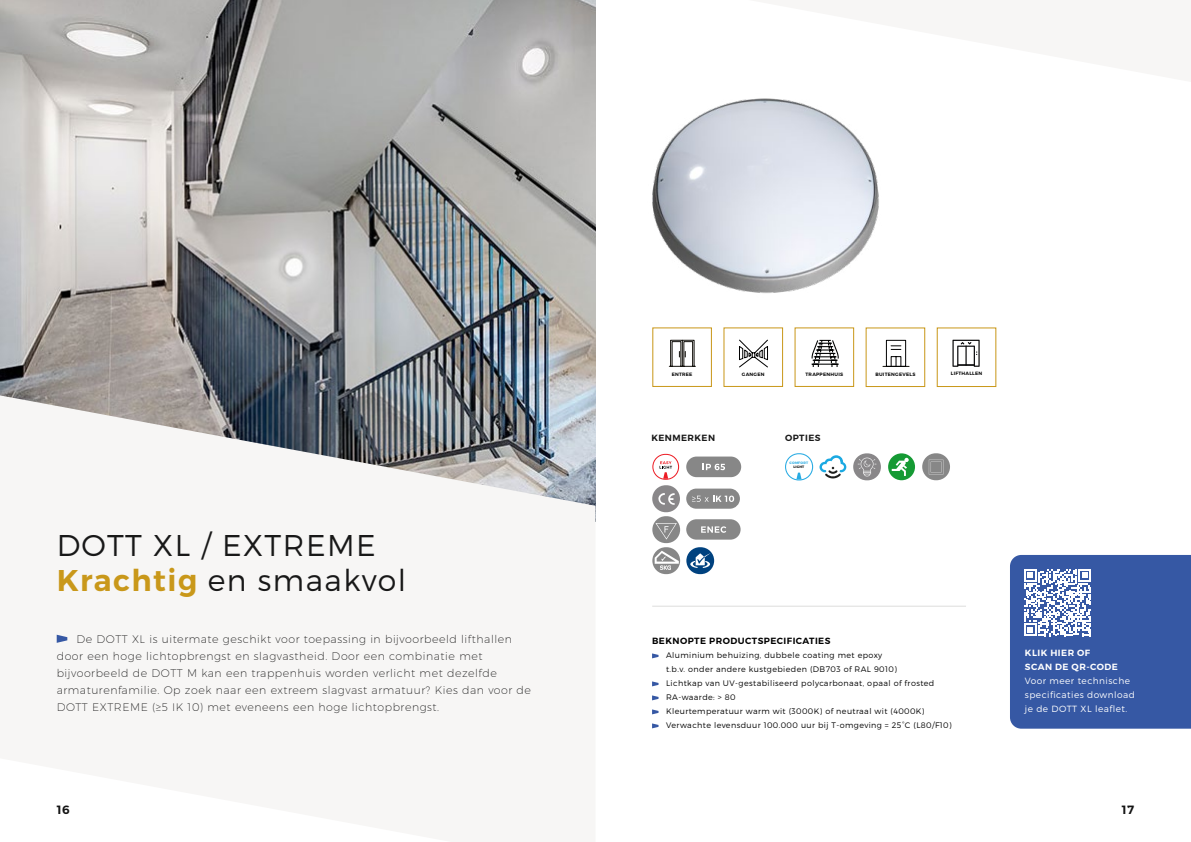
<style>
.page{position:relative;width:1191px;height:842px;background:#fff}
.page>*{position:absolute;margin:0;border:0;box-sizing:border-box;transform-origin:0 0}
.t1{font:30px/35px "Trueno Lt";letter-spacing:.05em;color:#181818}
.t2{font:12px "Trueno S Bd";color:#131313}
.t3{font:11px/17px "Trueno Ult Lt";letter-spacing:.05em;color:#181818}
.t4{font:9px/14px "Trueno Lt";letter-spacing:.05em;color:#fff}
.t5{font:9px "Trueno S Bd";letter-spacing:.05em;color:#000}
.t6{font:9px/14px "Trueno S Bd";letter-spacing:.05em;color:#fff}
.t7{font:9px "Trueno S Bd";letter-spacing:.05em;color:#181818}
.t8{font:8px/14px "Trueno Lt";letter-spacing:.05em;color:#000}
.t9{font:4.7px "Trueno S Bd";letter-spacing:.05em;color:#000}
.t10{font:3.4px "Trueno Bd";letter-spacing:.05em;color:#28abe3}
.t11{font:3.4px "Trueno Bd";letter-spacing:.05em;color:#010202}
.s1{font-family:"Trueno S Bd";color:#c9981a}
</style>
<div class="page">
<img style="left:0;top:0;width:595px;height:395px">
<svg style="left:0;top:395px;width:595px;height:248px;fill:#f7f6f5"></svg>
<svg style="left:1010px;top:555px;width:181px;height:174px;background:#4766ab"></svg>
<svg style="left:652px;top:454px;width:27px;height:26px"></svg>
<div style="left:686px;top:457px;width:55px;height:20px;background:#878787;border-radius:10px"></div>
<svg style="left:702px;top:464px;width:23px;height:6px"></svg>
<div style="left:686px;top:489px;width:54px;height:20px;background:#878787;border-radius:10px"></div>
<svg style="left:692px;top:496px;width:42px;height:6px"></svg>
<div style="left:652px;top:485px;width:28px;height:27px;background:#898789;border-radius:13px"></div>
<svg style="left:658px;top:493px;width:16px;height:12px"></svg>
<div style="left:652px;top:516px;width:28px;height:27px;background:#878787;border-radius:13px"></div>
<svg style="left:655px;top:523px;width:22px;height:17px"></svg>
<svg style="left:652px;top:547px;width:28px;height:27px"></svg>
<svg style="left:654px;top:551px;width:25px;height:19px"></svg>
<div style="left:686px;top:547px;width:28px;height:27px;background:#00427f;border-radius:13px"></div>
<svg style="left:690px;top:553px;width:20px;height:15px"></svg>
<div style="left:686px;top:519px;width:54px;height:21px;background:#878787;border-radius:10px"></div>
<svg style="left:701px;top:526px;width:25px;height:7px"></svg>
<svg style="left:668px;top:339px;width:28px;height:28px"></svg>
<div style="left:652px;top:328px;width:60px;height:59px;border:1px solid #c99718"></div>
<svg style="left:739px;top:339px;width:29px;height:29px"></svg>
<div style="left:723px;top:328px;width:60px;height:59px;border:1px solid #c99718"></div>
<svg style="left:811px;top:339px;width:28px;height:28px"></svg>
<div style="left:794px;top:328px;width:60px;height:59px;border:1px solid #c99718"></div>
<div style="left:886px;top:340px;width:20px;height:27px;border:1px solid #000"></div>
<svg style="left:883px;top:345px;width:26px;height:22px"></svg>
<div style="left:865px;top:328px;width:60px;height:59px;border:1px solid #c99718"></div>
<svg style="left:952px;top:340px;width:27px;height:27px"></svg>
<div style="left:937px;top:328px;width:59px;height:59px;border:1px solid #c99718"></div>
<svg style="left:652px;top:653px;width:6px;height:5px"></svg>
<svg style="left:652px;top:681px;width:6px;height:5px"></svg>
<svg style="left:652px;top:695px;width:6px;height:5px"></svg>
<svg style="left:652px;top:709px;width:6px;height:5px"></svg>
<svg style="left:652px;top:723px;width:6px;height:5px"></svg>
<svg style="left:785px;top:453px;width:28px;height:27px"></svg>
<svg style="left:853px;top:453px;width:28px;height:27px"></svg>
<svg style="left:857px;top:458px;width:19px;height:18px"></svg>
<div style="left:888px;top:453px;width:27px;height:27px;background:#159a34;border-radius:50%"></div>
<svg style="left:891px;top:458px;width:17px;height:18px"></svg>
<svg style="left:922px;top:453px;width:28px;height:27px"></svg>
<svg style="left:928px;top:460px;width:15px;height:14px"></svg>
<svg style="left:819px;top:455px;width:27px;height:23px"></svg>
<img style="left:652px;top:98px;width:227px;height:195px">
<svg style="left:57px;top:635px;width:10px;height:8px"></svg>
<hr style="left:652px;top:606px;width:314px;height:1px;background:#dddddc">
<p class="t9" style="left:671px;top:371px;width:22px">ENTREE</p>
<p class="t9" style="left:742px;top:371px;width:24px">GANGEN</p>
<p class="t9" style="left:805px;top:371px;width:39px">TRAPPENHUIS</p>
<p class="t9" style="left:875px;top:371px;width:41px">BUITENGEVELS</p>
<p class="t9" style="left:950px;top:371px;width:33px">LIFTHALLEN</p>
<p class="t7" style="left:651px;top:432px;width:65px">KENMERKEN</p>
<p class="t7" style="left:785px;top:432px;width:37px">OPTIES</p>
<h1 class="t1" style="left:57px;top:528px;width:351px">DOTT XL / EXTREME<br><span class="s1">Krachtig</span> en smaakvol</h1>
<p class="t3" style="left:57px;top:630px;width:476px;text-indent:20px">De DOTT XL is uitermate geschikt voor toepassing in bijvoorbeeld lifthallen door een hoge lichtopbrengst en slagvastheid. Door een combinatie met bijvoorbeeld de DOTT M kan een trappenhuis worden verlicht met dezelfde armaturenfamilie. Op zoek naar een extreem slagvast armatuur? Kies dan voor de DOTT EXTREME (≥5 IK 10) met eveneens een hoge lichtopbrengst.</p>
<p class="t10" style="left:789px;top:461px;width:20px">COMFORT</p>
<p class="t11" style="left:793px;top:465px;width:12px">LIGHT</p>
<p class="t5" style="left:652px;top:636px;width:180px">BEKNOPTE PRODUCTSPECIFICATIES</p>
<p class="t8" style="left:666px;top:648px;width:287px">Aluminium behuizing, dubbele coating met epoxy<br>t.b.v. onder andere kustgebieden (DB703 of RAL 9010)<br>Lichtkap van UV-gestabiliseerd polycarbonaat, opaal of frosted RA-waarde: &gt; 80<br>Kleurtemperatuur warm wit (3000K) of neutraal wit (4000K)<br>Verwachte levensduur 100.000 uur bij T-omgeving = 25°C (L80/F10)</p>
<p class="t6" style="left:1025px;top:645px;width:94px">KLIK HIER OF<br>SCAN DE QR-CODE</p>
<p class="t4" style="left:1025px;top:673px;width:112px">Voor meer technische specificaties download je de DOTT XL leaflet.</p>
<p class="t2" style="left:57px;top:802px;width:14px">16</p>
<p class="t2" style="left:1121px;top:802px;width:14px">17</p>
</div>
